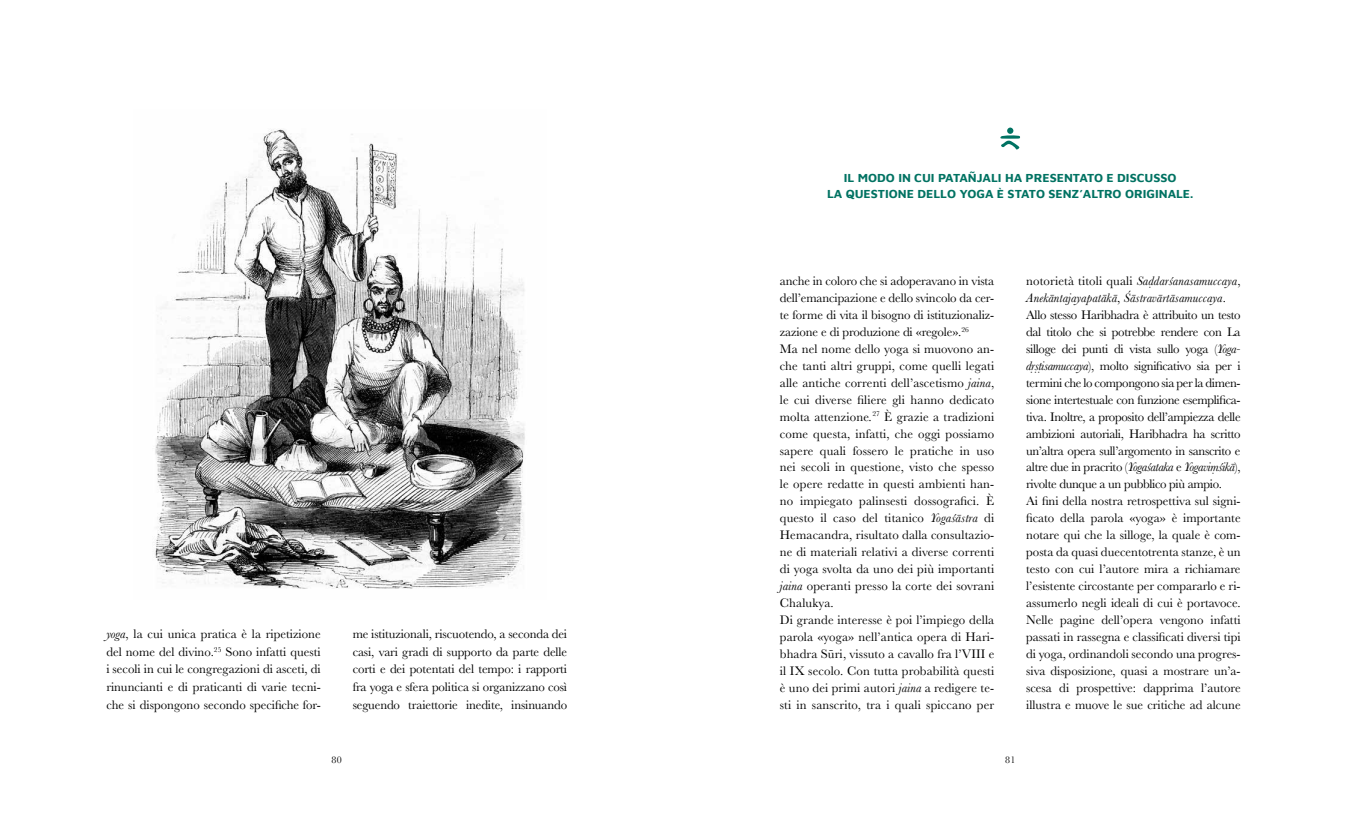
<style>
.page{position:relative;width:1347px;height:815px;background:#fff}
.page>*{position:absolute;margin:0;border:0;box-sizing:border-box;transform-origin:0 0}
.t1{font:12.88px/17px "Baskerville";color:#000;text-align:justify}
.t2{font:700 12.25px/16.2px "Maven Pro";color:#007262;text-align:center}
.t3{font:10px "Baskerville";color:#000}
.s1{font-style:italic}
</style>
<div class="page">
<img style="left:155px;top:129px;width:370px;height:460px">
<svg style="left:1000px;top:128px;width:20px;height:21px"></svg>
<p class="t1" style="left:106px;top:625px;width:216px;line-height:17.6px"><span class="s1">yoga</span>, la cui unica pratica è la ripetizione del nome del divino.<sup>25</sup> Sono infatti questi i secoli in cui le congregazioni di asceti, di rinuncianti e di praticanti di varie tecni&shy;che si dispongono secondo specifiche for-</p>
<p class="t1" style="left:353px;top:625px;width:216px;line-height:17.6px">me istituzionali, riscuotendo, a seconda dei casi, vari gradi di supporto da parte delle corti e dei potentati del tempo: i rapporti fra yoga e sfera politica si organizzano così seguendo traiettorie inedite, insinuando</p>
<p class="t2" style="left:827px;top:169px;width:368px">IL MODO IN CUI PATAÑJALI HA PRESENTATO E DISCUSSO<br>LA QUESTIONE DELLO YOGA È STATO SENZ’ALTRO ORIGINALE.</p>
<p class="t1" style="left:780px;top:273px;width:216px;text-align:left">anche in coloro che si adoperavano in vista dell’emancipazione e dello svincolo da cer&shy;te forme di vita il bisogno di istituzionaliz&shy;zazione e di produzione di «regole».<sup>26<br></sup>Ma nel nome dello yoga si muovono an&shy;che tanti altri gruppi, come quelli legati alle antiche correnti dell’ascetismo <span class="s1">jaina</span>, le cui diverse filiere gli hanno dedicato molta attenzione<span class="s1">.</span><sup>27</sup> È grazie a tradizioni come questa, infatti, che oggi possiamo sapere quali fossero le pratiche in uso nei secoli in questione, visto che spesso le opere redatte in questi ambienti han&shy;no impiegato palinsesti dossografici. È questo il caso del titanico <span class="s1">Yogaśāstra</span> di Hemacandra, risultato dalla consultazio&shy;ne di materiali relativi a diverse correnti di yoga svolta da uno dei più importanti <span class="s1">jaina</span> operanti presso la corte dei sovrani Chalukya.<br>Di grande interesse è poi l’impiego della parola «yoga» nell’antica opera di Hari&shy;bhadra Sūri, vissuto a cavallo fra l’VIII e il IX secolo. Con tutta probabilità questi è uno dei primi autori <span class="s1">jaina</span> a redigere te&shy;sti in sanscrito, tra i quali spiccano per</p>
<p class="t1" style="left:1026px;top:273px;width:216px;text-align:left">notorietà titoli quali <span class="s1">Saḍdarśanasamuccaya</span>, <span class="s1">Anekāntajayapatākā</span>, <span class="s1">Śāstravārtāsamuccaya</span>.<br>Allo stesso Haribhadra è attribuito un testo dal titolo che si potrebbe rendere con La silloge dei punti di vista sullo yoga (<span class="s1">Yoga&shy;dṛṣṭisamuccaya</span>), molto significativo sia per i termini che lo compongono sia per la dimen&shy;sione intertestuale con funzione esemplifica&shy;tiva. Inoltre, a proposito dell’ampiezza delle ambizioni autoriali, Haribhadra ha scritto un’altra opera sull’argomento in sanscrito e altre due in pracrito (<span class="s1">Yogaśataka</span> e <span class="s1">Yogaviṃśikā</span>), rivolte dunque a un pubblico più ampio.<br>Ai fini della nostra retrospettiva sul signi&shy;ficato della parola «yoga» è importante notare qui che la silloge, la quale è com&shy;posta da quasi duecentotrenta stanze, è un testo con cui l’autore mira a richiamare l’esistente circostante per compararlo e ri&shy;assumerlo negli ideali di cui è portavoce.<br>Nelle pagine dell’opera vengono infatti passati in rassegna e classificati diversi tipi di yoga, ordinandoli secondo una progres&shy;siva disposizione, quasi a mostrare un’a&shy;scesa di prospettive: dapprima l’autore illustra e muove le sue critiche ad alcune</p>
<p class="t3" style="left:332px;top:753px;width:12px">80</p>
<p class="t3" style="left:1005px;top:753px;width:12px">81</p>
</div>
